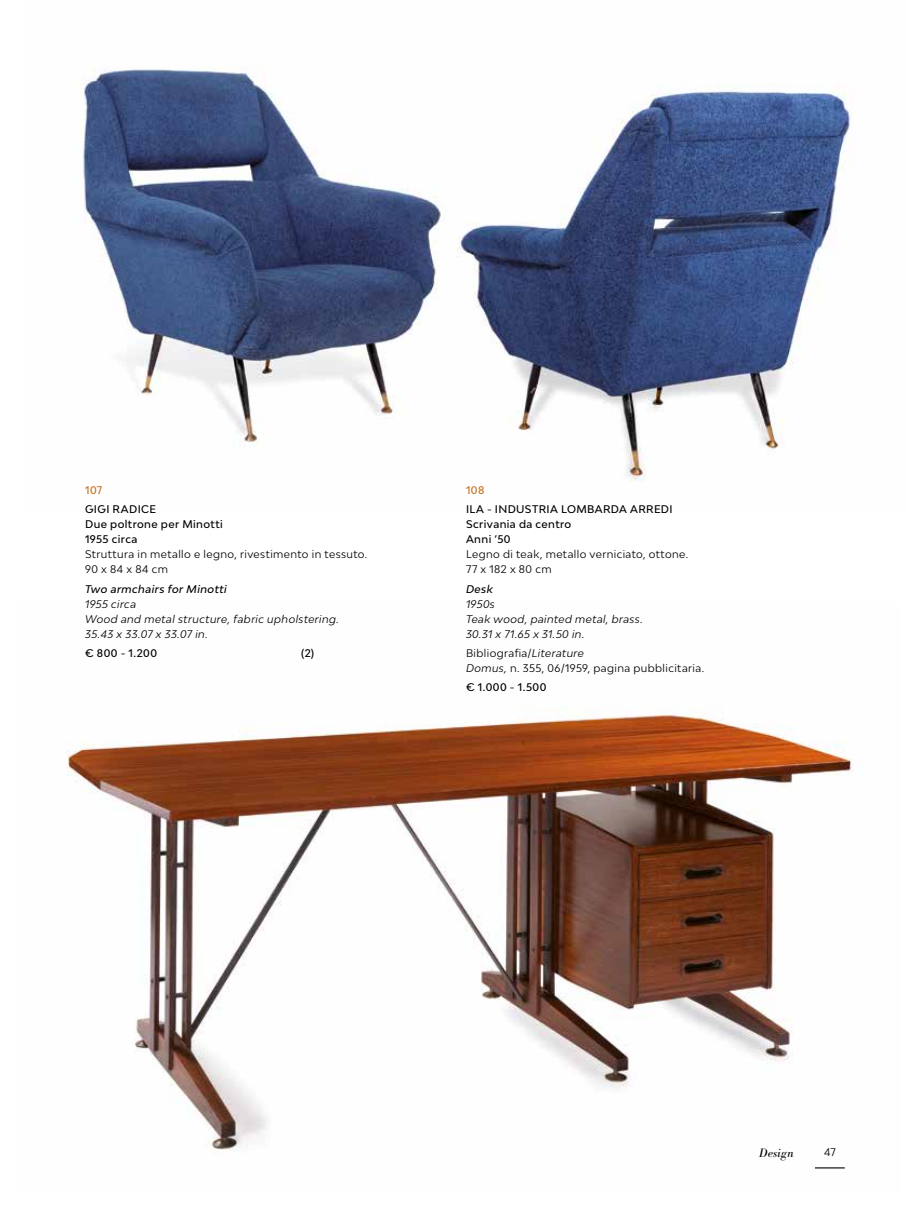
<style>
.page{position:relative;width:915px;height:1212px;background:#fff}
.page>*{position:absolute;margin:0;border:0;box-sizing:border-box;transform-origin:0 0}
.t1{font:italic 12px "Bodoni BE";letter-spacing:.02em;color:#000}
.t2{font:10.5px/15px "Bw Modelica";letter-spacing:.04em;color:#000}
.t3{font:italic 10.5px/15px "Bw Modelica";letter-spacing:.035em;color:#000}
.t4{font:500 10.5px/15px "Bw Modelica";letter-spacing:.04em;color:#000}
.t5{font:italic 500 10.5px "Bw Modelica";letter-spacing:.04em;color:#000}
.t6{font:500 10.5px "Bw Modelica";letter-spacing:.045em;color:#c7711c}
.s1{font-style:italic}
</style>
<div class="page">
<img style="left:66px;top:707px;width:787px;height:462px">
<img style="left:83px;top:67px;width:771px;height:415px">
<hr style="left:814px;top:1167px;width:30px;height:1px;background:#000">
<p class="t6" style="left:85px;top:483px;width:19px">107</p>
<p class="t4" style="left:85px;top:502px;width:139px">GIGI RADICE<br>Due poltrone per Minotti<br>1955 circa</p>
<p class="t2" style="left:85px;top:547px;width:283px">Struttura in metallo e legno, rivestimento in tessuto.<br>90 x 84 x 84 cm</p>
<p class="t5" style="left:85px;top:582px;width:143px">Two armchairs for Minotti</p>
<p class="t3" style="left:85px;top:596px;width:255px">1955 circa<br>Wood and metal structure, fabric upholstering.<br>35.43 x 33.07 x 33.07 in.</p>
<p class="t4" style="left:85px;top:645px;width:73px">€ 800 - 1.200</p>
<p class="t4" style="left:301px;top:645px;width:14px">(2)</p>
<p class="t6" style="left:466px;top:483px;width:20px">108</p>
<p class="t4" style="left:466px;top:502px;width:208px">ILA - INDUSTRIA LOMBARDA ARREDI<br>Scrivania da centro<br>Anni ’50</p>
<p class="t2" style="left:466px;top:547px;width:223px">Legno di teak, metallo verniciato, ottone.<br>77 x 182 x 80 cm</p>
<p class="t5" style="left:466px;top:582px;width:28px">Desk</p>
<p class="t3" style="left:466px;top:596px;width:178px">1950s<br>Teak wood, painted metal, brass.<br>30.31 x 71.65 x 31.50 in.</p>
<p class="t2" style="left:466px;top:645px;width:239px">Bibliografia/<span class="s1">Literature<br>Domus,</span> n. 355, 06/1959, pagina pubblicitaria.</p>
<p class="t4" style="left:466px;top:679px;width:82px">€ 1.000 - 1.500</p>
<p class="t1" style="left:759px;top:1146px;width:36px">Design</p>
<p class="t2" style="left:823px;top:1145px;width:13px">47</p>
</div>
